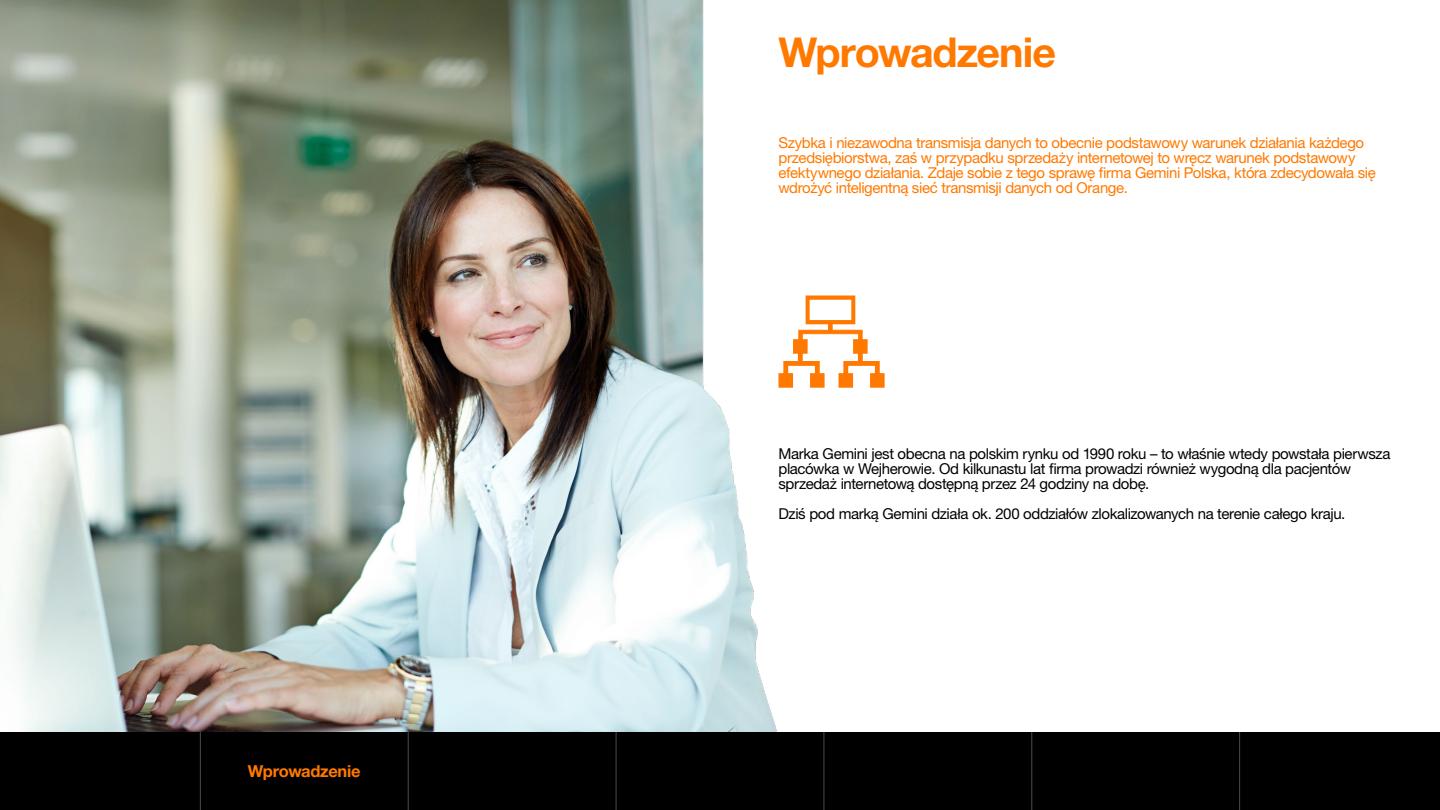
<style>
.page{position:relative;width:1440px;height:810px;background:#fff}
.page>*{position:absolute;margin:0;border:0;box-sizing:border-box;transform-origin:0 0}
.t1{font:700 41.25px "Helvetica Neue LT Pro";letter-spacing:-.025em;color:#ff7900}
.t2{font:700 16.5px "Helvetica Neue LT Pro";letter-spacing:-.015em;color:#ff7900}
.t3{font:15px/15px "Helvetica Neue LT Pro";letter-spacing:-.025em;color:#ff7900}
.t4{font:15px/15px "Helvetica Neue LT Pro";letter-spacing:-.025em;color:#000}
</style>
<div class="page">
<img style="left:0;top:0;width:856px;height:732px">
<svg style="left:779px;top:296px;width:106px;height:92px"></svg>
<div style="left:0;top:732px;width:1440px;height:78px;background:#000"></div>
<hr style="left:200px;top:732px;width:1px;height:78px;background:#fff">
<hr style="left:408px;top:732px;width:1px;height:78px;background:#fff">
<hr style="left:616px;top:732px;width:1px;height:78px;background:#fff">
<hr style="left:824px;top:732px;width:1px;height:78px;background:#fff">
<hr style="left:1031px;top:732px;width:1px;height:78px;background:#fff">
<hr style="left:1239px;top:732px;width:1px;height:78px;background:#fff">
<p class="t2" style="left:248px;top:761px;width:114px">Wprowadzenie</p>
<h1 class="t1" style="left:778px;top:27px;width:279px">Wprowadzenie</h1>
<p class="t3" style="left:778px;top:135px;width:599px">Szybka i niezawodna transmisja danych to obecnie podstawowy warunek działania każdego przedsiębiorstwa, zaś w przypadku sprzedaży internetowej to wręcz warunek podstawowy efektywnego działania. Zdaje sobie z tego sprawę firma Gemini Polska, która zdecydowała się wdrożyć inteligentną sieć transmisji danych od Orange.</p>
<p class="t4" style="left:778px;top:446px;width:614px">Marka Gemini jest obecna na polskim rynku od 1990 roku – to właśnie wtedy powstała pierwsza placówka w Wejherowie. Od kilkunastu lat firma prowadzi również wygodną dla pacjentów sprzedaż internetową dostępną przez 24 godziny na dobę.</p>
<p class="t4" style="left:778px;top:506px;width:568px">Dziś pod marką Gemini działa ok. 200 oddziałów zlokalizowanych na terenie całego kraju.</p>
</div>
